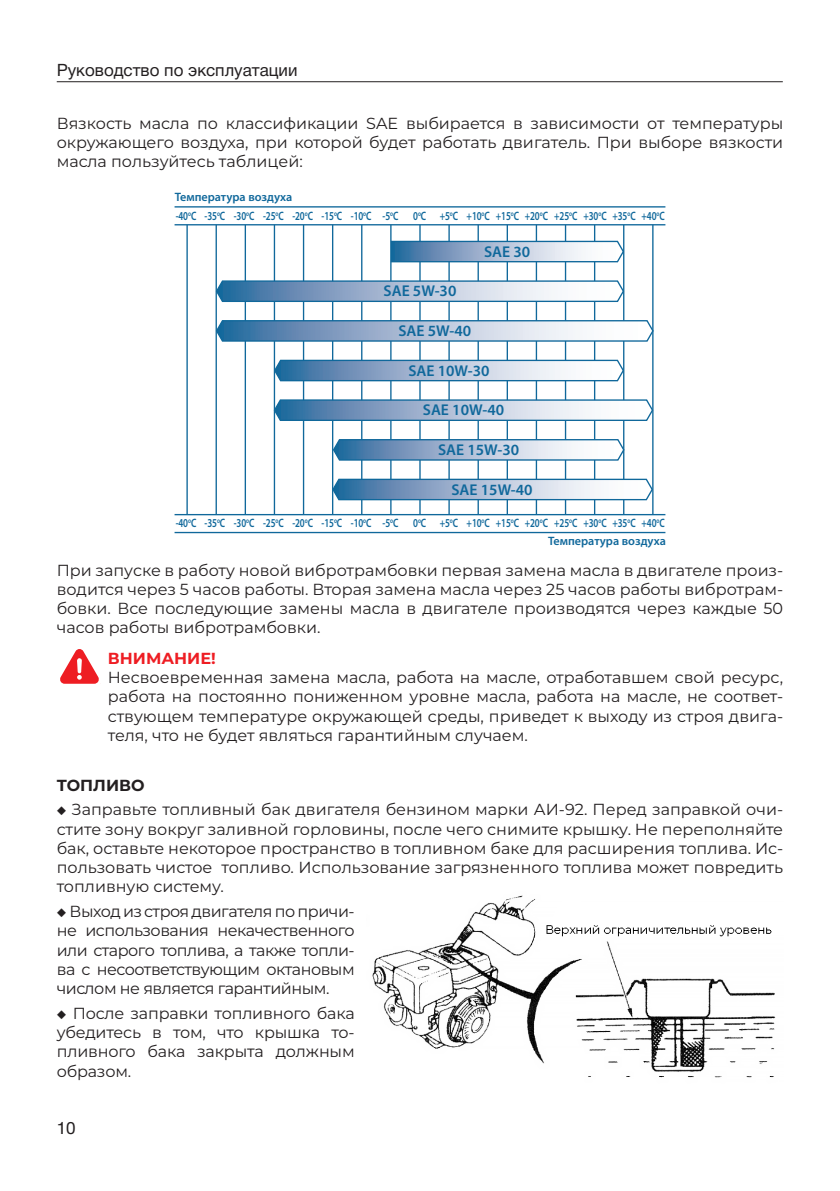
<style>
.page{position:relative;width:840px;height:1191px;background:#fff}
.page>*{position:absolute;margin:0;border:0;box-sizing:border-box;transform-origin:0 0}
.t1{font:17px "Helvetica Neue Cyr";color:#231f20}
.Основной_текст{font:16px/19.2px "Montserrat";letter-spacing:-.01em;color:#231f20;text-align:justify}
.ПРИМЕЧАНИЕ_текст{font:16px/19.2px "Montserrat";color:#231f20;text-align:justify}
.ВНИМАНИЕ{font:700 16px "Montserrat";color:#ee1d23}
.Основной_текст-2{font:700 16px "Montserrat";color:#231f20}
.t2{font:600 15.6px "Myriad Pro";color:#10689b}
.t3{font:600 12.2px "Myriad Pro";letter-spacing:-.01em;color:#10689b;scale:.75 1}
.t4{font:600 12.2px "Myriad Pro";letter-spacing:-.01em;color:#10689b}
</style>
<div class="page">
<hr style="left:57px;top:81px;width:725px;height:1px;background:#231f20">
<hr style="left:186px;top:225px;width:2px;height:289px;background:#10689b">
<hr style="left:215px;top:225px;width:2px;height:289px;background:#10689b">
<hr style="left:244px;top:225px;width:2px;height:289px;background:#10689b">
<hr style="left:273px;top:225px;width:2px;height:289px;background:#10689b">
<hr style="left:303px;top:225px;width:1px;height:289px;background:#10689b">
<hr style="left:332px;top:225px;width:1px;height:289px;background:#10689b">
<hr style="left:361px;top:225px;width:1px;height:289px;background:#10689b">
<hr style="left:390px;top:225px;width:1px;height:289px;background:#10689b">
<hr style="left:419px;top:225px;width:1px;height:289px;background:#10689b">
<hr style="left:448px;top:225px;width:1px;height:289px;background:#10689b">
<hr style="left:477px;top:225px;width:1px;height:289px;background:#10689b">
<hr style="left:506px;top:225px;width:1px;height:289px;background:#10689b">
<hr style="left:535px;top:225px;width:2px;height:289px;background:#10689b">
<hr style="left:564px;top:225px;width:2px;height:289px;background:#10689b">
<hr style="left:593px;top:225px;width:2px;height:289px;background:#10689b">
<hr style="left:622px;top:225px;width:2px;height:289px;background:#10689b">
<hr style="left:651px;top:225px;width:2px;height:289px;background:#10689b">
<hr style="left:174px;top:224px;width:491px;height:1px;background:#10689b">
<hr style="left:174px;top:206px;width:491px;height:1px;background:#10689b">
<hr style="left:174px;top:532px;width:491px;height:1px;background:#10689b">
<hr style="left:174px;top:514px;width:491px;height:1px;background:#10689b">
<svg style="left:333px;top:477px;width:320px;height:24px"></svg>
<svg style="left:333px;top:438px;width:292px;height:23px"></svg>
<svg style="left:273px;top:398px;width:380px;height:24px"></svg>
<svg style="left:273px;top:358px;width:351px;height:24px"></svg>
<svg style="left:215px;top:319px;width:439px;height:23px"></svg>
<svg style="left:215px;top:279px;width:409px;height:24px"></svg>
<svg style="left:390px;top:240px;width:234px;height:23px"></svg>
<img style="left:372px;top:895px;width:404px;height:183px">
<svg style="left:60px;top:649px;width:39px;height:35px"></svg>
<p class="t1" style="left:57px;top:61px;width:242px">Руководство по эксплуатации</p>
<p class="Основной_текст" style="left:57px;top:113px;width:727px">Вязкость масла по классификации SAE выбирается в зависимости от температуры окружающего воздуха, при которой будет работать двигатель. При выборе вязкости масла пользуйтесь таблицей:</p>
<p class="t4" style="left:175px;top:190px;width:119px">Температура воздуха</p>
<p class="t3" style="left:176px;top:208px;width:653px">-40<sup>o</sup>C -35<sup>o</sup>C -30<sup>o</sup>C -25<sup>o</sup>C -20<sup>o</sup>C -15<sup>o</sup>C -10<sup>o</sup>C -5<sup>o</sup>C 0<sup>o</sup>C +5<sup>o</sup>C +10<sup>o</sup>C +15<sup>o</sup>C +20<sup>o</sup>C +25<sup>o</sup>C +30<sup>o</sup>C +35<sup>o</sup>C +40<sup>o</sup>C</p>
<p class="t2" style="left:383px;top:281px;width:74px">SAE 5W-30</p>
<p class="t2" style="left:398px;top:321px;width:74px">SAE 5W-40</p>
<p class="t2" style="left:483px;top:241px;width:48px">SAE 30</p>
<p class="t2" style="left:408px;top:360px;width:83px">SAE 10W-30</p>
<p class="t2" style="left:422px;top:400px;width:83px">SAE 10W-40</p>
<p class="t2" style="left:438px;top:440px;width:83px">SAE 15W-30</p>
<p class="t2" style="left:451px;top:479px;width:83px">SAE 15W-40</p>
<p class="t3" style="left:176px;top:515px;width:653px">-40<sup>o</sup>C -35<sup>o</sup>C -30<sup>o</sup>C -25<sup>o</sup>C -20<sup>o</sup>C -15<sup>o</sup>C -10<sup>o</sup>C -5<sup>o</sup>C 0<sup>o</sup>C +5<sup>o</sup>C +10<sup>o</sup>C +15<sup>o</sup>C +20<sup>o</sup>C +25<sup>o</sup>C +30<sup>o</sup>C +35<sup>o</sup>C +40<sup>o</sup>C</p>
<p class="t4" style="left:548px;top:533px;width:119px">Температура воздуха</p>
<p class="Основной_текст" style="left:57px;top:560px;width:727px">При запуске в работу новой вибротрамбовки первая замена масла в двигателе произ&shy;водится через 5 часов работы. Вторая замена масла через 25 часов работы вибротрам&shy;бовки. Все последующие замены масла в двигателе производятся через каждые 50 часов работы вибротрамбовки.</p>
<p class="ВНИМАНИЕ" style="left:108px;top:647px;width:109px">ВНИМАНИЕ!</p>
<p class="ПРИМЕЧАНИЕ_текст" style="left:108px;top:667px;width:676px">Несвоевременная замена масла, работа на масле, отработавшем свой ресурс, работа на постоянно пониженном уровне масла, работа на масле, не соответ&shy;ствующем температуре окружающей среды, приведет к выходу из строя двига&shy;теля, что не будет являться гарантийным случаем.</p>
<p class="Основной_текст-2" style="left:57px;top:773px;width:89px">ТОПЛИВО</p>
<p class="Основной_текст" style="left:57px;top:799px;width:727px">◆ Заправьте топливный бак двигателя бензином марки АИ-92. Перед заправкой очи&shy;стите зону вокруг заливной горловины, после чего снимите крышку. Не переполняйте бак, оставьте некоторое пространство в топливном баке для расширения топлива. Ис&shy;пользовать чистое топливо. Использование загрязненного топлива может повредить топливную систему.</p>
<p class="Основной_текст" style="left:57px;top:901px;width:299px">◆ Выход из строя двигателя по причи&shy;не использования некачественного или старого топлива, а также топли&shy;ва с несоответствующим октановым числом не является гарантийным.</p>
<p class="Основной_текст" style="left:57px;top:1003px;width:299px">◆ После заправки топливного бака убедитесь в том, что крышка то&shy;пливного бака закрыта должным образом.</p>
<p class="t1" style="left:57px;top:1119px;width:20px">10</p>
</div>
